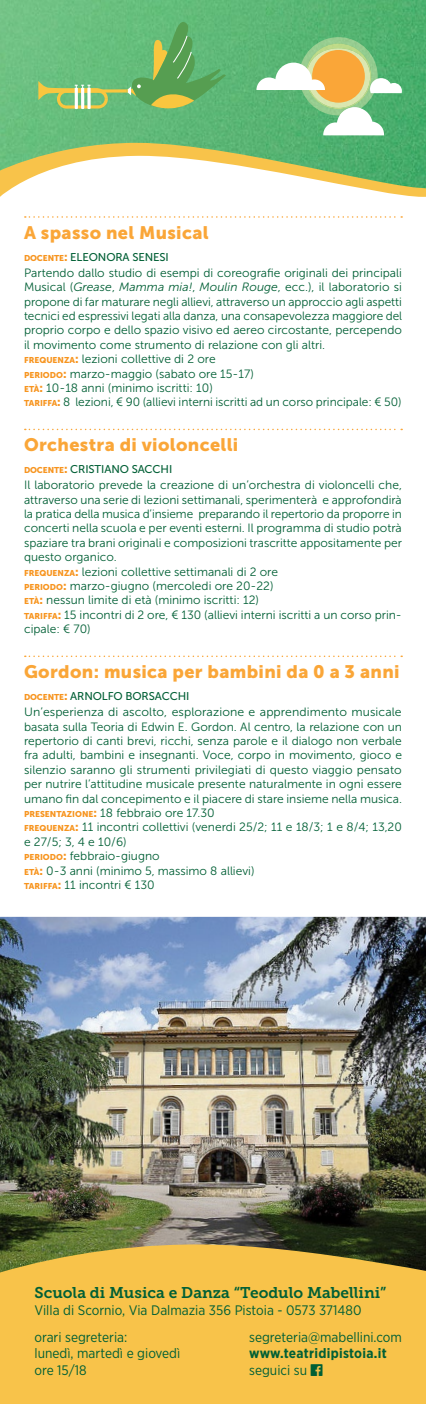
<style>
.page{position:relative;width:426px;height:1404px;background:#fff}
.page>*{position:absolute;margin:0;border:0;box-sizing:border-box;transform-origin:0 0}
.t1{font:18px "Museo Sans 900";letter-spacing:.02em;color:#faa638}
.t2{font:15.45px "Museo Slab 700";color:#005f35}
.t3{font:13.8px/26.8px "Gotham Narrow";color:#005f35}
.t4{font:700 13.8px "Gotham Narrow";letter-spacing:.02em;color:#005f35}
.t5{font:12px/14.4px "Museo Sans 300";color:#005f35}
.t6{font:11.25px "Museo Sans 500";letter-spacing:-.01em;color:#005f35}
.s1{font-family:"Museo Sans 900";font-size:8.4px;color:#f7941e}
.s2{font-family:"Museo Sans 900";font-size:12px;color:#f7941e}
.s3{font-style:italic}
.s4{font-family:"Museo Sans 900";color:#f7941e}
</style>
<div class="page">
<img style="left:0;top:0;width:425px;height:143px">
<svg style="left:0;top:143px;width:425px;height:13px;background:#89b865"></svg>
<svg style="left:0;top:156px;width:425px;height:41px"></svg>
<svg style="left:25px;top:216px;width:376px;height:2px"></svg>
<svg style="left:25px;top:428px;width:376px;height:2px"></svg>
<svg style="left:25px;top:655px;width:376px;height:2px"></svg>
<svg style="left:38px;top:22px;width:188px;height:93px;background:#71b972"></svg>
<svg style="left:256px;top:37px;width:145px;height:98px"></svg>
<img style="left:0;top:916px;width:425px;height:328px">
<div style="left:0;top:1244px;width:425px;height:159px;background:#f8c34a"></div>
<svg style="left:310px;top:1363px;width:12px;height:12px"></svg>
<h1 class="t1" style="left:24px;top:222px;width:186px">A spasso nel Musical</h1>
<p class="t6" style="left:24px;top:250px;width:146px"><span class="s1">DOCENTE</span><span class="s2">:</span> ELEONORA SENESI</p>
<p class="t5" style="left:24px;top:265px;width:379px">Partendo dallo studio di esempi di coreografie originali dei principali Musical (<span class="s3">Grease</span>, <span class="s3">Mamma mia!</span>, <span class="s3">Moulin Rouge</span>, ecc.), il laboratorio si propone di far maturare negli allievi, attraverso un approccio agli aspetti tecnici ed espressivi legati alla danza, una consapevolezza maggiore del proprio corpo e dello spazio visivo ed aereo circostante, percependo il movimento come strumento di relazione con gli altri.<br><span class="s1">FREQUENZA</span><span class="s4">:</span> lezioni collettive di 2 ore<br><span class="s1">PERIODO</span><span class="s4">:</span> marzo-maggio (sabato ore 15-17)<br><span class="s1">ETÀ</span><span class="s4">:</span> 10-18 anni (minimo iscritti: 10)<br><span class="s1">TARIFFA</span><span class="s4">:</span> 8 lezioni, € 90 (allievi interni iscritti ad un corso principale: € 50)</p>
<h1 class="t1" style="left:24px;top:435px;width:215px">Orchestra di violoncelli</h1>
<p class="t6" style="left:24px;top:463px;width:149px"><span class="s1">DOCENTE</span><span class="s2">:</span> CRISTIANO SACCHI</p>
<p class="t5" style="left:24px;top:478px;width:379px">Il laboratorio prevede la creazione di un’orchestra di violoncelli che, attraverso una serie di lezioni settimanali, sperimenterà e approfondirà la pratica della musica d’insieme preparando il repertorio da proporre in concerti nella scuola e per eventi esterni. Il programma di studio potrà spaziare tra brani originali e composizioni trascritte appositamente per questo organico.<br><span class="s1">FREQUENZA</span><span class="s4">:</span> lezioni collettive settimanali di 2 ore<br><span class="s1">PERIODO</span><span class="s4">:</span> marzo-giugno (mercoledi ore 20-22)<br><span class="s1">ETÀ</span><span class="s4">:</span> nessun limite di età (minimo iscritti: 12)<br><span class="s1">TARIFFA</span><span class="s4">:</span> 15 incontri di 2 ore, € 130 (allievi interni iscritti a un corso prin&shy;cipale: € 70)</p>
<h1 class="t1" style="left:24px;top:661px;width:376px">Gordon: musica per bambini da 0 a 3 anni</h1>
<p class="t6" style="left:24px;top:690px;width:167px"><span class="s1">DOCENTE</span><span class="s2">:</span> ARNOLFO BORSACCHI</p>
<p class="t5" style="left:24px;top:704px;width:379px">Un’esperienza di ascolto, esplorazione e apprendimento musicale basata sulla Teoria di Edwin E. Gordon. Al centro, la relazione con un repertorio di canti brevi, ricchi, senza parole e il dialogo non verbale fra adulti, bambini e insegnanti. Voce, corpo in movimento, gioco e silenzio saranno gli strumenti privilegiati di questo viaggio pensato per nutrire l’attitudine musicale presente naturalmente in ogni essere umano fin dal concepimento e il piacere di stare insieme nella musica.<br><span class="s1">PRESENTAZIONE</span><span class="s4">:</span> 18 febbraio ore 17.30<br><span class="s1">FREQUENZA</span><span class="s4">:</span> 11 incontri collettivi (venerdi 25/2; 11 e 18/3; 1 e 8/4; 13,20 e 27/5; 3, 4 e 10/6)<br><span class="s1">PERIODO</span><span class="s4">:</span> febbraio-giugno<br><span class="s1">ETÀ</span><span class="s4">:</span> 0-3 anni (minimo 5, massimo 8 allievi)<br><span class="s1">TARIFFA</span><span class="s4">:</span> 11 incontri € 130</p>
<p class="t2" style="left:34px;top:1284px;width:353px">Scuola di Musica e Danza “Teodulo Mabellini”</p>
<p class="t3" style="left:34px;top:1296px;width:328px">Villa di Scornio, Via Dalmazia 356 Pistoia - 0573 371480 orari segreteria:</p>
<p class="t3" style="left:34px;top:1344px;width:147px;line-height:16.5px">lunedì, martedì e giovedì ore 15/18</p>
<p class="t3" style="left:249px;top:1322px;width:154px">segreteria@mabellini.com</p>
<p class="t4" style="left:249px;top:1344px;width:139px">www.teatridipistoia.it</p>
<p class="t3" style="left:249px;top:1355px;width:59px">seguici su</p>
</div>
